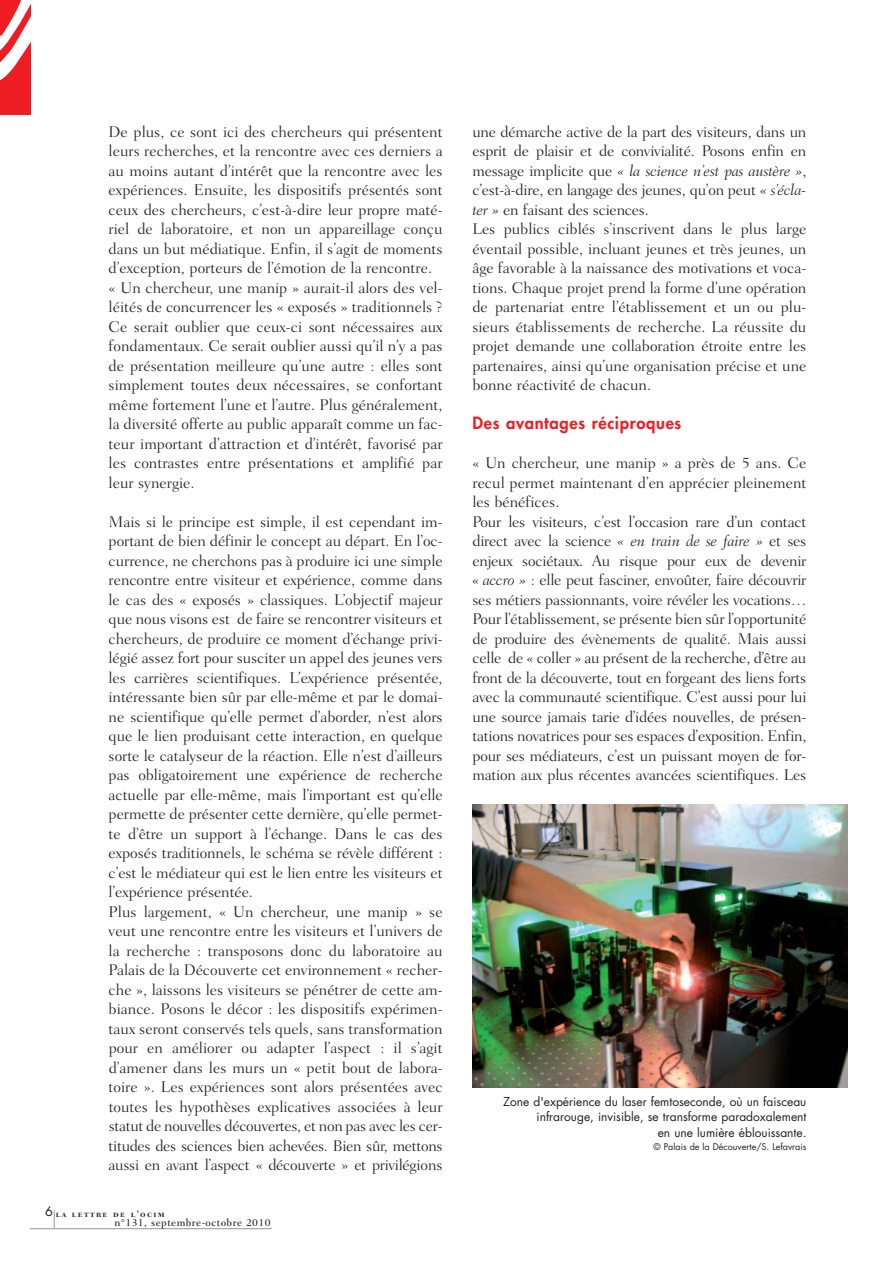
<style>
.page{position:relative;width:893px;height:1263px;background:#fff}
.page>*{position:absolute;margin:0;border:0;box-sizing:border-box;transform-origin:0 0}
.t1{font:800 16.5px "Futura";letter-spacing:.04em;color:#ee1d23}
.t2{font:300 15.75px/19.5px "Fairfield LH";color:#231f20}
.t3{font:12px/15.8px "Futura";color:#231f20;text-align:right}
.t4{font:500 10.5px "Fairfield LH";letter-spacing:.04em;color:#231f20}
.t5{font:9px "Futura";color:#231f20}
.t6{font:9px "Fairfield LH Bold SC";letter-spacing:.15em;color:#231f20}
.s1{font-family:"Futura";font-size:12.75px}
.s2{font-style:italic}
</style>
<div class="page">
<svg style="left:54px;top:1210px;width:1px;height:18px"></svg>
<hr style="left:30px;top:1228px;width:242px;height:1px;background:#939598">
<svg style="left:0;top:0;width:30px;height:114px"></svg>
<img style="left:473px;top:804px;width:374px;height:283px">
<p class="t2" style="left:109px;top:123px;width:335px">De plus, ce sont ici des chercheurs qui présentent leurs recherches, et la rencontre avec ces derniers a au moins autant d’intérêt que la rencontre avec les expériences. Ensuite, les dispositifs présentés sont ceux des chercheurs, c’est-à-dire leur propre maté&shy;riel de laboratoire, et non un appareillage conçu dans un but médiatique. Enfin, il s’agit de moments d’exception, porteurs de l’émotion de la rencontre. « Un chercheur, une manip » aurait-il alors des vel&shy;léités de concurrencer les « exposés » traditionnels ?<br>Ce serait oublier que ceux-ci sont nécessaires aux fondamentaux. Ce serait oublier aussi qu’il n’y a pas de présentation meilleure qu’une autre : elles sont simplement toutes deux nécessaires, se confortant même fortement l’une et l’autre. Plus généralement, la diversité offerte au public apparaît comme un fac&shy;teur important d’attraction et d’intérêt, favorisé par les contrastes entre présentations et amplifié par leur synergie.</p>
<p class="t2" style="left:109px;top:513px;width:336px">Mais si le principe est simple, il est cependant im&shy;portant de bien définir le concept au départ. En l’oc&shy;currence, ne cherchons pas à produire ici une simple rencontre entre visiteur et expérience, comme dans le cas des « exposés » classiques. L’objectif majeur que nous visons est de faire se rencontrer visiteurs et chercheurs, de produire ce moment d’échange privi&shy;légié assez fort pour susciter un appel des jeunes vers les carrières scientifiques. L’expérience présentée, intéressante bien sûr par elle-même et par le domai&shy;ne scientifique qu’elle permet d’aborder, n’est alors que le lien produisant cette interaction, en quelque sorte le catalyseur de la réaction. Elle n’est d’ailleurs pas obligatoirement une expérience de recherche actuelle par elle-même, mais l’important est qu’elle permette de présenter cette dernière, qu’elle permet&shy;te d’être un support à l’échange. Dans le cas des exposés traditionnels, le schéma se révèle différent : c’est le médiateur qui est le lien entre les visiteurs et l’expérience présentée.<br>Plus largement, « Un chercheur, une manip » se veut une rencontre entre les visiteurs et l’univers de la recherche : transposons donc du laboratoire au Palais de la Découverte cet environnement « recher&shy;che », laissons les visiteurs se pénétrer de cette am&shy;biance. Posons le décor : les dispositifs expérimen&shy;taux seront conservés tels quels, sans transformation pour en améliorer ou adapter l’aspect : il s’agit d’amener dans les murs un « petit bout de labora&shy;toire ». Les expériences sont alors présentées avec toutes les hypothèses explicatives associées à leur statut de nouvelles découvertes, et non pas avec les cer&shy;titudes des sciences bien achevées. Bien sûr, mettons aussi en avant l’aspect « découverte » et privilégions</p>
<p class="t6" style="left:45px;top:1210px;width:121px"><span class="s1">6</span> la lettre de l’ocim</p>
<p class="t4" style="left:114px;top:1218px;width:158px">n°131, septembre-octobre 2010</p>
<p class="t2" style="left:472px;top:123px;width:335px">une démarche active de la part des visiteurs, dans un esprit de plaisir et de convivialité. Posons enfin en message implicite que <span class="s2">« la science n’est pas austère »</span>, c’est-à-dire, en langage des jeunes, qu’on peut <span class="s2">« s’écla&shy;ter »</span> en faisant des sciences.<br>Les publics ciblés s’inscrivent dans le plus large éventail possible, incluant jeunes et très jeunes, un âge favorable à la naissance des motivations et voca&shy;tions. Chaque projet prend la forme d’une opération de partenariat entre l’établissement et un ou plu&shy;sieurs établissements de recherche. La réussite du projet demande une collaboration étroite entre les partenaires, ainsi qu’une organisation précise et une bonne réactivité de chacun.</p>
<p class="t1" style="left:472px;top:415px;width:210px">Des avantages réciproques</p>
<p class="t2" style="left:472px;top:454px;width:335px">« Un chercheur, une manip » a près de 5 ans. Ce recul permet maintenant d’en apprécier pleinement les bénéfices.<br>Pour les visiteurs, c’est l’occasion rare d’un contact direct avec la science <span class="s2">« en train de se faire »</span> et ses enjeux sociétaux. Au risque pour eux de devenir <span class="s2">« accro »</span> : elle peut fasciner, envoûter, faire découvrir ses métiers passionnants, voire révéler les vocations… Pour l’établissement, se présente bien sûr l’opportunité de produire des évènements de qualité. Mais aussi celle de « coller » au présent de la recherche, d’être au front de la découverte, tout en forgeant des liens forts avec la communauté scientifique. C’est aussi pour lui une source jamais tarie d’idées nouvelles, de présen&shy;tations novatrices pour ses espaces d’exposition. Enfin, pour ses médiateurs, c’est un puissant moyen de for&shy;mation aux plus récentes avancées scientifiques. Les</p>
<p class="t3" style="left:503px;top:1094px;width:305px">Zone d'expérience du laser femtoseconde, où un faisceau infrarouge, invisible, se transforme paradoxalement<br>en une lumière éblouissante.</p>
<p class="t5" style="left:653px;top:1143px;width:154px">© Palais de la Découverte/S. Lefavrais</p>
</div>
